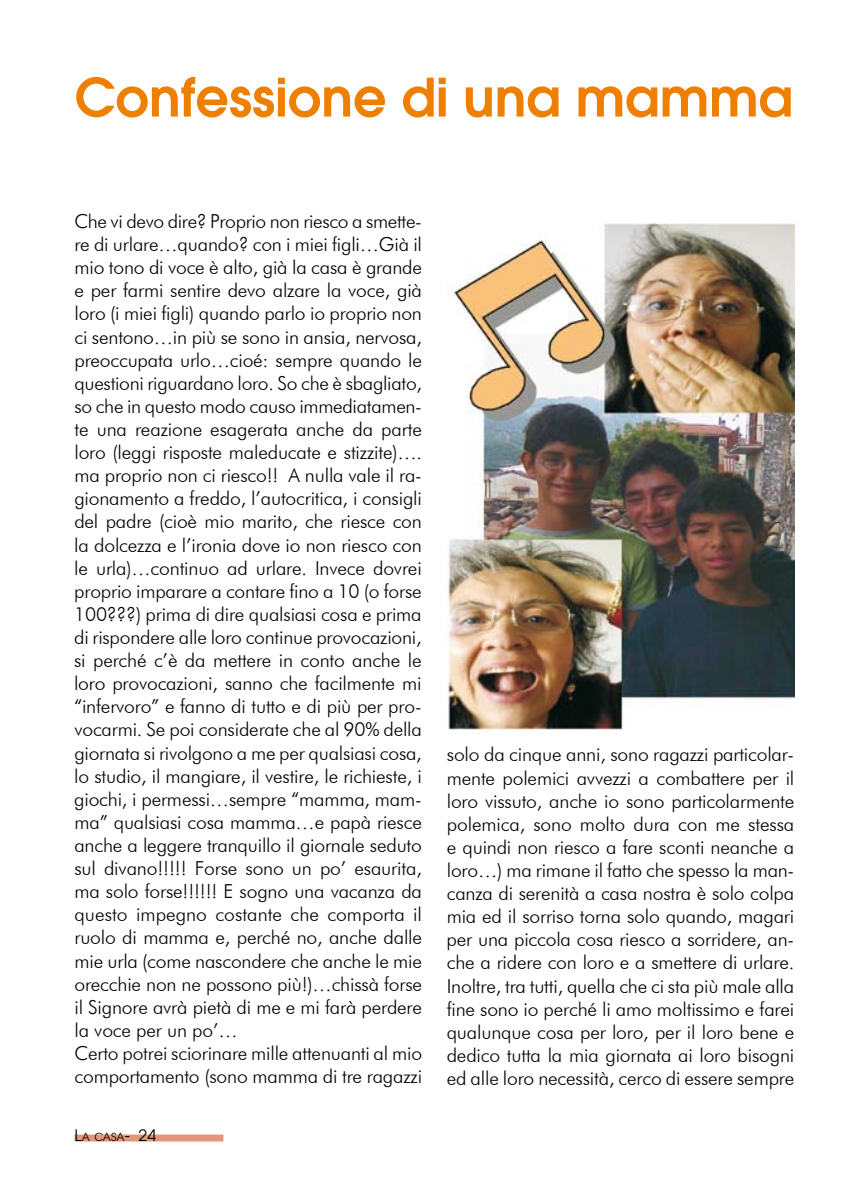
<style>
.page{position:relative;width:844px;height:1191px;background:#fff}
.page>*{position:absolute;margin:0;border:0;box-sizing:border-box;transform-origin:0 0}
.t1{font:600 52.5px "Avant Garde";color:#ee7f00}
.t2{font:300 19.25px/23.1px "Futura BT";letter-spacing:-.01em;color:#000}
.t3{font:11.03px "Avant Garde";color:#000}
.s1{font-size:15.75px}
</style>
<div class="page">
<div style="left:74px;top:1134px;width:149px;height:7px;background:#e69678"></div>
<img style="left:446px;top:223px;width:348px;height:506px">
<h1 class="t1" style="left:74px;top:63px;width:720px">Confessione di una mamma</h1>
<p class="t2" style="left:74px;top:209px;width:349px">Che vi devo dire? Proprio non riesco a smette&shy;re di urlare…quando? con i miei figli…Già il mio tono di voce è alto, già la casa è grande e per farmi sentire devo alzare la voce, già loro (i miei figli) quando parlo io proprio non ci sentono…in più se sono in ansia, nervosa, preoccupata urlo…cioé: sempre quando le questioni riguardano loro. So che è sbagliato, so che in questo modo causo immediatamen&shy;te una reazione esagerata anche da parte loro (leggi risposte maleducate e stizzite)…. ma proprio non ci riesco!! A nulla vale il ra&shy;gionamento a freddo, l’autocritica, i consigli del padre (cioè mio marito, che riesce con la dolcezza e l’ironia dove io non riesco con le urla)…continuo ad urlare. Invece dovrei proprio imparare a contare fino a 10 (o forse 100???) prima di dire qualsiasi cosa e prima di rispondere alle loro continue provocazioni, si perché c’è da mettere in conto anche le loro provocazioni, sanno che facilmente mi “infervoro” e fanno di tutto e di più per pro&shy;vocarmi. Se poi considerate che al 90% della giornata si rivolgono a me per qualsiasi cosa, lo studio, il mangiare, il vestire, le richieste, i giochi, i permessi…sempre “mamma, mam&shy;ma” qualsiasi cosa mamma…e papà riesce anche a leggere tranquillo il giornale seduto sul divano!!!!! Forse sono un po’ esaurita, ma solo forse!!!!!! E sogno una vacanza da questo impegno costante che comporta il ruolo di mamma e, perché no, anche dalle mie urla (come nascondere che anche le mie orecchie non ne possono più!)…chissà forse il Signore avrà pietà di me e mi farà perdere la voce per un po’…<br>Certo potrei sciorinare mille attenuanti al mio comportamento (sono mamma di tre ragazzi</p>
<p class="t3" style="left:74px;top:1130px;width:74px"><span class="s1">L</span>A CASA<span class="s1">- 24</span></p>
<p class="t2" style="left:446px;top:743px;width:349px;text-align:justify">solo da cinque anni, sono ragazzi particolar&shy;mente polemici avvezzi a combattere per il loro vissuto, anche io sono particolarmente polemica, sono molto dura con me stessa e quindi non riesco a fare sconti neanche a loro…) ma rimane il fatto che spesso la man&shy;canza di serenità a casa nostra è solo colpa mia ed il sorriso torna solo quando, magari per una piccola cosa riesco a sorridere, an&shy;che a ridere con loro e a smettere di urlare.<br>Inoltre, tra tutti, quella che ci sta più male alla fine sono io perché li amo moltissimo e farei qualunque cosa per loro, per il loro bene e dedico tutta la mia giornata ai loro bisogni ed alle loro necessità, cerco di essere sempre</p>
</div>
